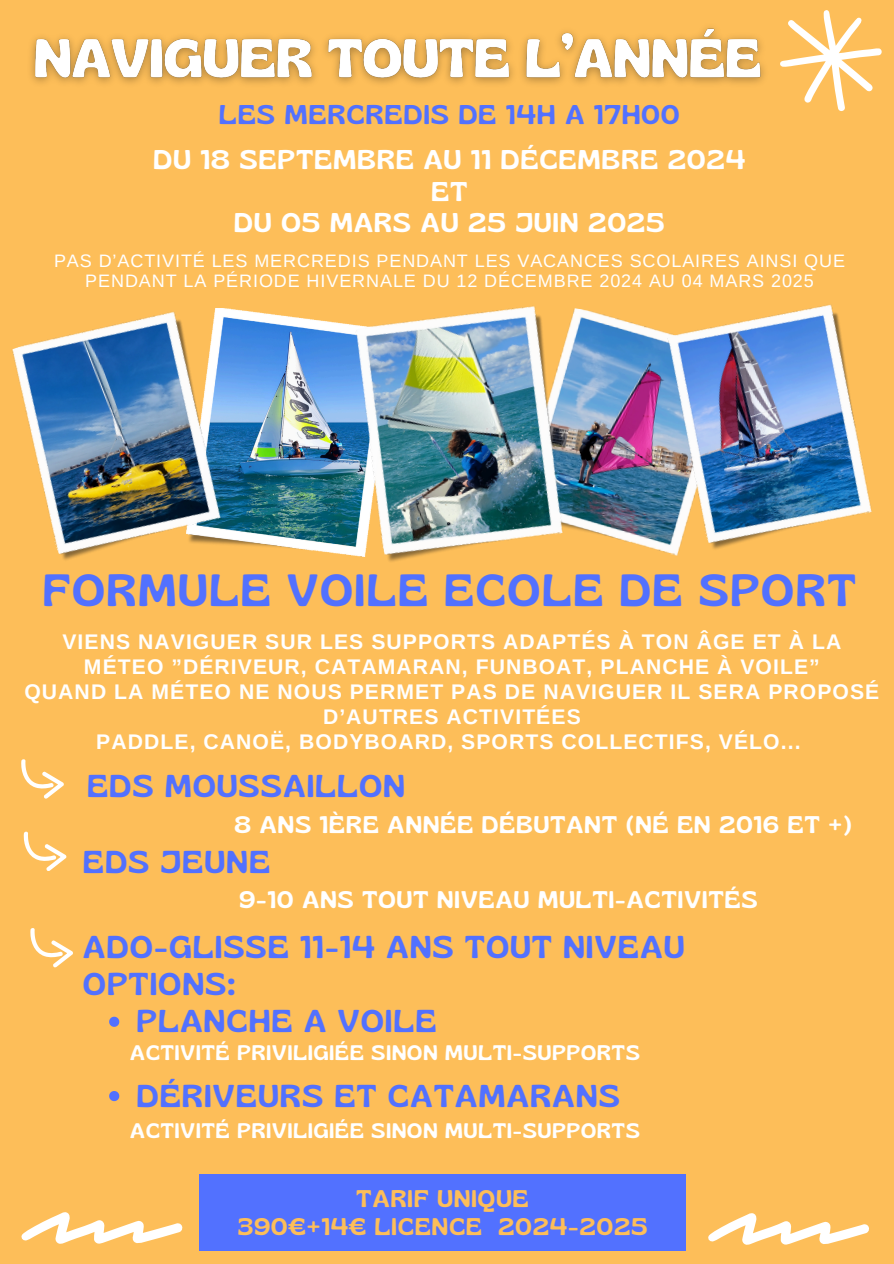
<style>
.page{position:relative;width:894px;height:1264px;background:#fff}
.page>*{position:absolute;margin:0;border:0;box-sizing:border-box;transform-origin:0 0}
.t1{font:45px "Gliker";letter-spacing:.05em;color:#5271ff}
.t2{font:31.5px/37.2px "Gliker";letter-spacing:.05em;color:#5271ff}
.t3{font:27px/31.5px "Gliker";letter-spacing:.05em;color:#fff;text-align:center}
.t4{font:27px "Gliker";letter-spacing:.05em;color:#5271ff}
.t5{font:24px "Gliker";letter-spacing:.05em;color:#fff}
.t6{font:24px/28.2px "Gliker";letter-spacing:.05em;color:#fdbe59;text-align:center}
.t7{font:700 21.15px/24.9px "Arimo";letter-spacing:.05em;color:#fff;text-align:center}
.t8{font:21px "Gliker";letter-spacing:.05em;color:#fff}
.t9{font:18px/20.2px "Arimo";letter-spacing:.05em;color:#fff;text-align:center}
</style>
<div class="page">
<div style="left:0;top:0;width:893px;height:1263px;background:#fdbe59"></div>
<svg style="left:21px;top:1212px;width:162px;height:32px"></svg>
<svg style="left:780px;top:10px;width:102px;height:101px"></svg>
<img style="left:251px;top:311px;width:77px;height:242px">
<img style="left:596px;top:312px;width:47px;height:234px">
<img style="left:328px;top:306px;width:268px;height:256px">
<svg style="left:21px;top:759px;width:43px;height:40px"></svg>
<svg style="left:23px;top:831px;width:44px;height:40px"></svg>
<img style="left:31px;top:27px;width:733px;height:57px">
<svg style="left:708px;top:1213px;width:161px;height:31px"></svg>
<img style="left:12px;top:308px;width:239px;height:252px">
<img style="left:643px;top:304px;width:229px;height:252px">
<svg style="left:30px;top:928px;width:43px;height:39px"></svg>
<svg style="left:109px;top:1016px;width:10px;height:10px"></svg>
<svg style="left:109px;top:1091px;width:10px;height:10px"></svg>
<div style="left:199px;top:1174px;width:486px;height:76px;background:#5271ff"></div>
<p class="t4" style="left:219px;top:98px;width:461px">LES MERCREDIS DE 14H A 17H00</p>
<h5 class="t3" style="left:153px;top:143px;width:593px">DU 18 SEPTEMBRE AU 11 DÉCEMBRE 2024<br>ET<br>DU O5 MARS AU 25 JUIN 2025</h5>
<h5 class="t9" style="left:54px;top:251px;width:792px">PAS D’ACTIVITÉ LES MERCREDIS PENDANT LES VACANCES SCOLAIRES AINSI QUE<br>PENDANT LA PÉRIODE HIVERNALE DU 12 DÉCEMBRE 2024 AU 04 MARS 2025</h5>
<p class="t1" style="left:43px;top:562px;width:814px">FORMULE VOILE ECOLE DE SPORT</p>
<h2 class="t7" style="left:62px;top:629px;width:780px">VIENS NAVIGUER SUR LES SUPPORTS ADAPTÉS À TON ÂGE ET À LA<br>MÉTEO ”DÉRIVEUR, CATAMARAN, FUNBOAT, PLANCHE À VOILE”</h2>
<p class="t7" style="left:24px;top:679px;width:856px">QUAND LA MÉTEO NE NOUS PERMET PAS DE NAVIGUER IL SERA PROPOSÉ<br>D’AUTRES ACTIVITÉES</p>
<p class="t7" style="left:96px;top:729px;width:705px">PADDLE, CANOË, BODYBOARD, SPORTS COLLECTIFS, VÉLO...</p>
<p class="t2" style="left:87px;top:767px;width:319px">EDS MOUSSAILLON</p>
<p class="t5" style="left:234px;top:809px;width:618px">8 ANS 1ÈRE ANNÉE DÉBUTANT (NÉ EN 2016 ET +)</p>
<p class="t2" style="left:83px;top:842px;width:188px">EDS JEUNE</p>
<p class="t5" style="left:239px;top:884px;width:519px">9-10 ANS TOUT NIVEAU MULTI-ACTIVITÉS</p>
<p class="t2" style="left:83px;top:928px;width:602px">ADO-GLISSE 11-14 ANS TOUT NIVEAU<br>OPTIONS:</p>
<p class="t2" style="left:137px;top:1002px;width:301px">PLANCHE A VOILE</p>
<p class="t8" style="left:130px;top:1039px;width:511px">ACTIVITÉ PRIVILIGIÉE SINON MULTI-SUPPORTS</p>
<p class="t2" style="left:137px;top:1076px;width:484px">DÉRIVEURS ET CATAMARANS</p>
<h3 class="t8" style="left:130px;top:1117px;width:511px">ACTIVITÉ PRIVILIGIÉE SINON MULTI-SUPPORTS</h3>
<p class="t6" style="left:238px;top:1183px;width:411px">TARIF UNIQUE<br>390€+14€ LICENCE 2024-2025</p>
</div>
